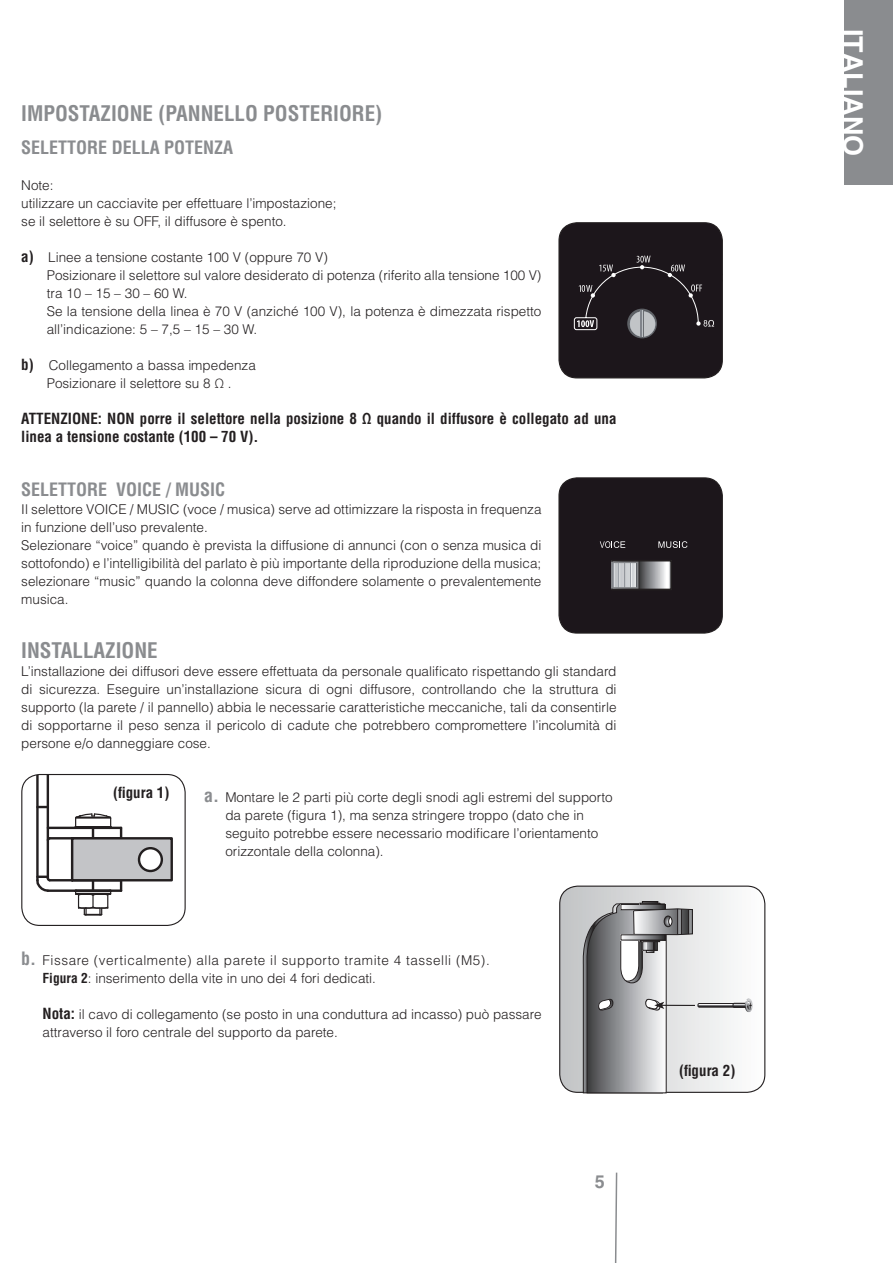
<style>
.page{position:relative;width:893px;height:1263px;background:#fff}
.page>*{position:absolute;margin:0;border:0;box-sizing:border-box;transform-origin:0 0}
.t1{font:700 27px "Helvetica LT Std";color:#fff}
.t2{font:700 condensed 21px "Helvetica LT Std";color:#8a8c8f}
.t3{font:700 condensed 18px "Helvetica LT Std";color:#8a8c8f}
.t4{font:700 condensed 15px/18px "Helvetica LT Std";color:#231f20}
.t5{font:300 13.5px/18px "Helvetica LT Std";color:#231f20}
.t6{font:300 13.5px/18px "Helvetica LT Std";letter-spacing:.04em;color:#231f20}
.s1{font-weight:700;font-stretch:condensed;font-size:15px}
.s2{font-weight:700;font-stretch:condensed;font-size:18px;color:#8a8c8f}
.s3{font-weight:700;font-stretch:condensed}
</style>
<div class="page">
<div style="left:845px;top:0;width:48px;height:185px;background:#8a8c8f"></div>
<svg style="left:614px;top:1172px;width:4px;height:91px"></svg>
<div style="left:559px;top:223px;width:163px;height:155px;background:#1c161b;border-radius:18px"></div>
<div style="left:627px;top:309px;width:30px;height:29px;background:#5e6166;border-radius:50%"></div>
<svg style="left:573px;top:256px;width:142px;height:81px"></svg>
<div style="left:558px;top:222px;width:165px;height:156px;border:1px solid #231f20;border-radius:18px"></div>
<div style="left:559px;top:478px;width:163px;height:155px;background:#1c161b;border-radius:18px"></div>
<svg style="left:611px;top:561px;width:60px;height:28px"></svg>
<div style="left:611px;top:562px;width:27px;height:27px;border:2px solid #838588"></div>
<svg style="left:658px;top:541px;width:29px;height:7px"></svg>
<svg style="left:600px;top:541px;width:25px;height:7px"></svg>
<div style="left:558px;top:477px;width:165px;height:157px;border:1px solid #231f20;border-radius:18px"></div>
<svg style="left:120px;top:828px;width:2px;height:9px"></svg>
<svg style="left:120px;top:881px;width:2px;height:10px"></svg>
<hr style="left:47px;top:774px;width:2px;height:104px;background:#231f20">
<hr style="left:36px;top:774px;width:3px;height:106px;background:#231f20">
<svg style="left:39px;top:806px;width:8px;height:2px"></svg>
<hr style="left:48px;top:827px;width:73px;height:2px;background:#231f20">
<hr style="left:50px;top:837px;width:22px;height:2px;background:#231f20">
<svg style="left:36px;top:835px;width:17px;height:57px"></svg>
<hr style="left:50px;top:879px;width:22px;height:2px;background:#231f20">
<hr style="left:48px;top:889px;width:73px;height:3px;background:#231f20">
<svg style="left:72px;top:813px;width:42px;height:103px"></svg>
<div style="left:72px;top:838px;width:100px;height:42px;background:#c3c4c7"></div>
<div style="left:71px;top:837px;width:102px;height:44px;border:2px solid #231f20"></div>
<svg style="left:139px;top:848px;width:23px;height:23px"></svg>
<div style="left:138px;top:847px;width:25px;height:25px;border:2px solid #231f20;border-radius:50%"></div>
<div style="left:21px;top:774px;width:165px;height:152px;border:1px solid #231f20;border-radius:18px"></div>
<div style="left:560px;top:886px;width:205px;height:206px;background:linear-gradient(to right,#c1c3c4,#feffff);border-radius:18px"></div>
<div style="left:559px;top:885px;width:206px;height:208px;border:1px solid #231f20;border-radius:18px"></div>
<svg style="left:581px;top:901px;width:172px;height:193px"></svg>
<h2 class="t2" style="left:21px;top:101px;width:362px">IMPOSTAZIONE (PANNELLO POSTERIORE)</h2>
<h3 class="t3" style="left:21px;top:137px;width:214px">SELETTORE DELLA POTENZA</h3>
<p class="t5" style="left:21px;top:176px;width:317px">Note:<br>utilizzare un cacciavite per effettuare l’impostazione; se il selettore è su OFF, il diffusore è spento.</p>
<p class="t5" style="left:47px;top:248px;width:496px;text-indent:-26px"><span class="s1">a)</span> Linee a tensione costante 100 V (oppure 70 V)<br>Posizionare il selettore sul valore desiderato di potenza (riferito alla tensione 100 V) tra 10 – 15 – 30 – 60 W.<br>Se la tensione della linea è 70 V (anziché 100 V), la potenza è dimezzata rispetto all’indicazione: 5 – 7,5 – 15 – 30 W.</p>
<p class="t5" style="left:21px;top:356px;width:236px;text-align:center"><span class="s1">b)</span> Collegamento a bassa impedenza<br>Posizionare il selettore su 8 Ω .</p>
<p class="t4" style="left:21px;top:410px;width:597px">ATTENZIONE: NON porre il selettore nella posizione 8 Ω quando il diffusore è collegato ad una linea a tensione costante (100 – 70 V).</p>
<h3 class="t3" style="left:21px;top:479px;width:206px">SELETTORE VOICE / MUSIC</h3>
<p class="t5" style="left:21px;top:500px;width:522px">Il selettore VOICE / MUSIC (voce / musica) serve ad ottimizzare la risposta in frequenza in funzione dell’uso prevalente.<br>Selezionare “voice” quando è prevista la diffusione di annunci (con o senza musica di sottofondo) e l’intelligibilità del parlato è più importante della riproduzione della musica; selezionare “music” quando la colonna deve diffondere solamente o prevalentemente musica.</p>
<h2 class="t2" style="left:21px;top:638px;width:138px">INSTALLAZIONE</h2>
<p class="t5" style="left:21px;top:662px;width:597px;text-align:justify">L’installazione dei diffusori deve essere effettuata da personale qualificato rispettando gli standard di sicurezza. Eseguire un’installazione sicura di ogni diffusore, controllando che la struttura di supporto (la parete / il pannello) abbia le necessarie caratteristiche meccaniche, tali da consentirle di sopportarne il peso senza il pericolo di cadute che potrebbero compromettere l’incolumità di persone e/o danneggiare cose.</p>
<p class="t4" style="left:113px;top:783px;width:58px">(figura 1)</p>
<p class="t5" style="left:225px;top:788px;width:389px;text-indent:-21px"><span class="s2">a.</span> Montare le 2 parti più corte degli snodi agli estremi del supporto da parete (figura 1), ma senza stringere troppo (dato che in seguito potrebbe essere necessario modificare l’orientamento orizzontale della colonna).</p>
<p class="t6" style="left:43px;top:950px;width:449px;text-indent:-21px"><span class="s2">b.</span> Fissare (verticalmente) alla parete il supporto tramite 4 tasselli (M5).<br><span class="s3">Figura 2</span>: inserimento della vite in uno dei 4 fori dedicati.</p>
<p class="t5" style="left:43px;top:1004px;width:500px"><span class="s1">Nota:</span> il cavo di collegamento (se posto in una conduttura ad incasso) può passare attraverso il foro centrale del supporto da parete.</p>
<p class="t4" style="left:679px;top:1061px;width:58px">(figura 2)</p>
<h1 class="t1" style="left:869px;top:29px;width:129px;rotate:90deg">ITALIANO</h1>
</div>
